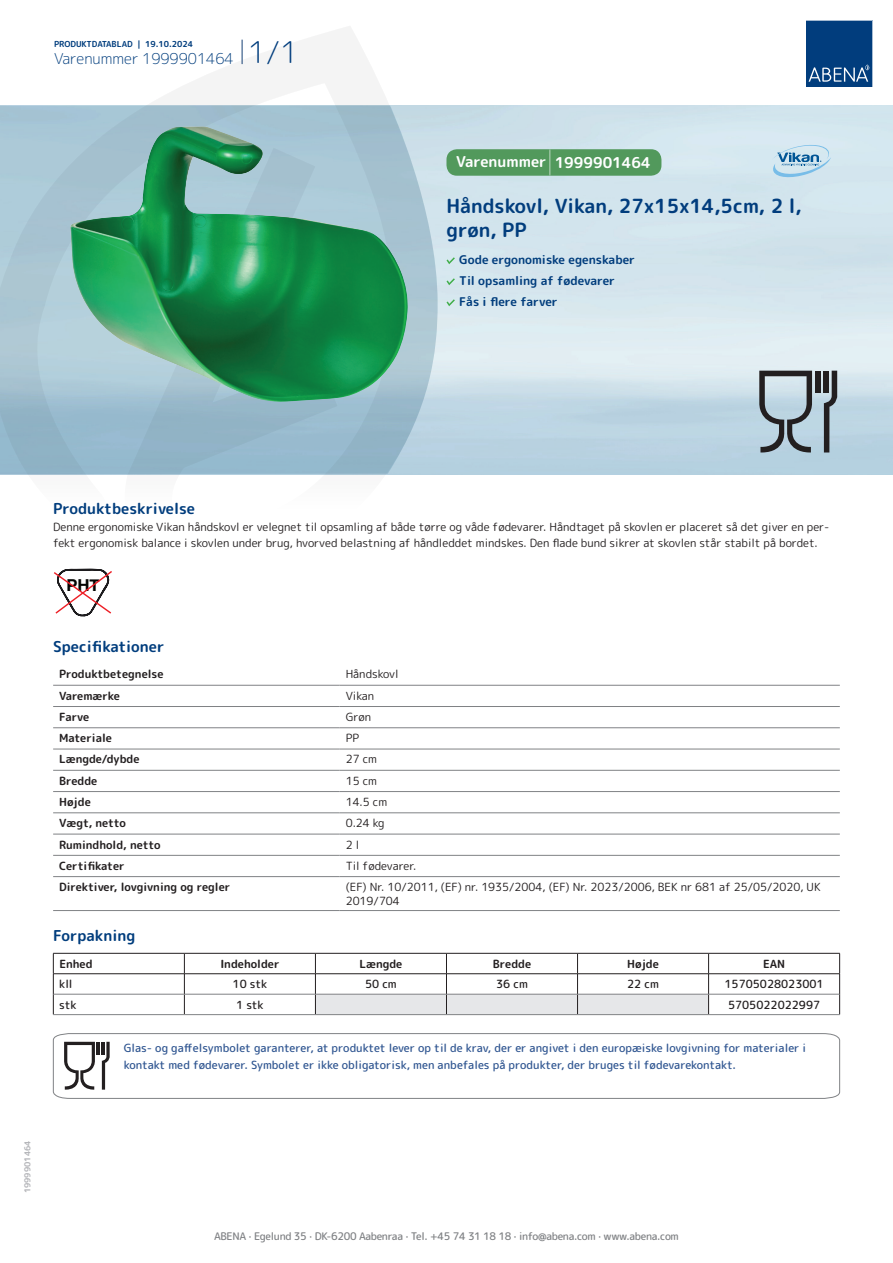
<style>
.page{position:relative;width:893px;height:1263px;background:#fff}
.page>*{position:absolute;margin:0;border:0;box-sizing:border-box;transform-origin:0 0}
.t1{font:700 19.5px/24px "Rounded Mplus 1 c";color:#013d7d}
.t2{font:700 16.5px "Helvetica Neue";color:#040503}
.t3{font:700 15px "Rounded Mplus 1 c";color:#013d7d}
.t4{font:300 15px "Rounded Mplus 1 c";color:#013d7d}
.t5{font:700 15px "Rounded Mplus 1 c";color:#fff}
.t6{font:700 12px/21px "Rounded Mplus 1 c";color:#013d7d}
.t7{font:11.25px/16.5px "Rounded Mplus 1 c";color:#231f20}
.t8{font:500 11.25px/16.5px "Rounded Mplus 1 c";color:#305691}
.t9{font:700 11.25px "Rounded Mplus 1 c";color:#231f20}
.t10{font:500 11.25px "Rounded Mplus 1 c";color:#231f20}
.t11{font:500 10.5px "Rounded Mplus 1 c";letter-spacing:-.03em;color:#808285}
.t12{font:700 8.25px "Rounded Mplus 1 c";color:#013d7d}
.t13{font:700 8.25px "Rounded Mplus 1 c";color:#b2b3b7}
.s1{font-size:30px}
.s2{font-size:25.5px}
</style>
<div class="page">
<img style="left:439px;top:106px;width:454px;height:368px">
<svg style="left:0;top:26px;width:439px;height:543px"></svg>
<svg style="left:0;top:106px;width:438px;height:368px;background:#a2c1d1"></svg>
<svg style="left:242px;top:40px;width:1px;height:24px"></svg>
<svg style="left:806px;top:20px;width:67px;height:67px;background:#144b86"></svg>
<img style="left:70px;top:127px;width:339px;height:275px">
<svg style="left:54px;top:569px;width:58px;height:47px"></svg>
<hr style="left:53px;top:685px;width:287px;height:1px;background:#808285">
<hr style="left:340px;top:685px;width:500px;height:1px;background:#808285">
<hr style="left:53px;top:706px;width:287px;height:1px;background:#808285">
<hr style="left:340px;top:706px;width:500px;height:1px;background:#808285">
<hr style="left:53px;top:727px;width:287px;height:1px;background:#808285">
<hr style="left:340px;top:727px;width:500px;height:1px;background:#808285">
<hr style="left:53px;top:749px;width:287px;height:1px;background:#808285">
<hr style="left:340px;top:749px;width:500px;height:1px;background:#808285">
<hr style="left:53px;top:770px;width:287px;height:1px;background:#808285">
<hr style="left:340px;top:770px;width:500px;height:1px;background:#808285">
<hr style="left:53px;top:791px;width:287px;height:1px;background:#808285">
<hr style="left:340px;top:791px;width:500px;height:1px;background:#808285">
<hr style="left:53px;top:812px;width:287px;height:1px;background:#808285">
<hr style="left:340px;top:812px;width:500px;height:1px;background:#808285">
<hr style="left:53px;top:834px;width:287px;height:1px;background:#808285">
<hr style="left:340px;top:834px;width:500px;height:1px;background:#808285">
<hr style="left:53px;top:855px;width:287px;height:1px;background:#808285">
<hr style="left:340px;top:855px;width:500px;height:1px;background:#808285">
<hr style="left:53px;top:876px;width:287px;height:1px;background:#808285">
<hr style="left:340px;top:876px;width:500px;height:1px;background:#808285">
<hr style="left:53px;top:910px;width:287px;height:1px;background:#808285">
<hr style="left:340px;top:910px;width:500px;height:1px;background:#808285">
<hr style="left:53px;top:953px;width:131px;height:1px;background:#231f20">
<hr style="left:184px;top:953px;width:131px;height:1px;background:#231f20">
<hr style="left:709px;top:953px;width:131px;height:1px;background:#231f20">
<hr style="left:53px;top:973px;width:131px;height:1px;background:#231f20">
<hr style="left:184px;top:973px;width:131px;height:1px;background:#231f20">
<hr style="left:709px;top:973px;width:131px;height:1px;background:#231f20">
<svg style="left:53px;top:953px;width:1px;height:61px"></svg>
<svg style="left:184px;top:953px;width:1px;height:61px"></svg>
<svg style="left:315px;top:953px;width:394px;height:61px"></svg>
<svg style="left:839px;top:953px;width:1px;height:61px"></svg>
<hr style="left:54px;top:994px;width:130px;height:1px;background:#808285">
<hr style="left:184px;top:994px;width:131px;height:1px;background:#808285">
<hr style="left:315px;top:994px;width:131px;height:1px;background:#808285">
<hr style="left:446px;top:994px;width:131px;height:1px;background:#808285">
<hr style="left:577px;top:994px;width:132px;height:1px;background:#808285">
<hr style="left:709px;top:994px;width:130px;height:1px;background:#808285">
<hr style="left:53px;top:1014px;width:131px;height:1px;background:#808285">
<hr style="left:184px;top:1014px;width:131px;height:1px;background:#808285">
<hr style="left:315px;top:1014px;width:131px;height:1px;background:#808285">
<hr style="left:446px;top:1014px;width:131px;height:1px;background:#808285">
<hr style="left:577px;top:1014px;width:132px;height:1px;background:#808285">
<hr style="left:709px;top:1014px;width:131px;height:1px;background:#808285">
<svg style="left:53px;top:1033px;width:787px;height:66px"></svg>
<svg style="left:824px;top:371px;width:13px;height:81px"></svg>
<div style="left:815px;top:371px;width:5px;height:22px;background:#231f20"></div>
<div style="left:823px;top:371px;width:6px;height:22px;background:#231f20"></div>
<svg style="left:759px;top:371px;width:53px;height:81px;background:#909ea7"></svg>
<svg style="left:446px;top:257px;width:9px;height:7px"></svg>
<svg style="left:446px;top:278px;width:9px;height:7px"></svg>
<svg style="left:446px;top:299px;width:9px;height:7px"></svg>
<div style="left:446px;top:149px;width:215px;height:27px;background:#52995c;border-radius:10px"></div>
<svg style="left:772px;top:145px;width:59px;height:32px;background:#b1d1e4"></svg>
<p class="t12" style="left:54px;top:38px;width:141px">PRODUKTDATABLAD | 19.10.2024</p>
<h3 class="t4" style="left:54px;top:48px;width:246px">Varenummer 1999901464 <span class="s1">1/1</span></h3>
<h3 class="t5" style="left:456px;top:152px;width:196px">Varenummer <span class="s2">|</span> 1999901464</h3>
<h1 class="t1" style="left:446px;top:194px;width:357px">Håndskovl, Vikan, 27x15x14,5cm, 2 l, grøn, PP</h1>
<p class="t6" style="left:459px;top:249px;width:177px">Gode ergonomiske egenskaber<br>Til opsamling af fødevarer<br>Fås i flere farver</p>
<h3 class="t3" style="left:53px;top:498px;width:143px">Produktbeskrivelse</h3>
<p class="t7" style="left:53px;top:518px;width:778px">Denne ergonomiske Vikan håndskovl er velegnet til opsamling af både tørre og våde fødevarer. Håndtaget på skovlen er placeret så det giver en per&shy;fekt ergonomisk balance i skovlen under brug, hvorved belastning af håndleddet mindskes. Den flade bund sikrer at skovlen står stabilt på bordet.</p>
<h2 class="t2" style="left:66px;top:575px;width:35px">PHT</h2>
<h3 class="t3" style="left:53px;top:635px;width:113px">Specifikationer</h3>
<p class="t9" style="left:59px;top:666px;width:106px">Produktbetegnelse</p>
<p class="t7" style="left:346px;top:666px;width:54px">Håndskovl</p>
<p class="t9" style="left:59px;top:688px;width:62px">Varemærke</p>
<p class="t7" style="left:346px;top:687px;width:30px">Vikan</p>
<p class="t9" style="left:59px;top:709px;width:32px">Farve</p>
<p class="t7" style="left:346px;top:708px;width:27px">Grøn</p>
<p class="t9" style="left:59px;top:730px;width:54px">Materiale</p>
<p class="t7" style="left:346px;top:730px;width:15px">PP</p>
<p class="t9" style="left:59px;top:751px;width:82px">Længde/dybde</p>
<p class="t7" style="left:346px;top:751px;width:33px">27 cm</p>
<p class="t9" style="left:59px;top:773px;width:40px">Bredde</p>
<p class="t7" style="left:346px;top:772px;width:33px">15 cm</p>
<p class="t9" style="left:59px;top:794px;width:33px">Højde</p>
<p class="t7" style="left:346px;top:794px;width:43px">14.5 cm</p>
<p class="t9" style="left:59px;top:815px;width:68px">Vægt, netto</p>
<p class="t7" style="left:346px;top:815px;width:40px">0.24 kg</p>
<p class="t9" style="left:59px;top:836px;width:103px">Rumindhold, netto</p>
<p class="t7" style="left:346px;top:836px;width:15px">2 l</p>
<p class="t9" style="left:59px;top:858px;width:67px">Certifikater</p>
<p class="t7" style="left:346px;top:857px;width:72px">Til fødevarer.</p>
<p class="t9" style="left:59px;top:879px;width:173px">Direktiver, lovgivning og regler</p>
<p class="t7" style="left:346px;top:880px;width:476px;line-height:13.5px">(EF) Nr. 10/2011, (EF) nr. 1935/2004, (EF) Nr. 2023/2006, BEK nr 681 af 25/05/2020, UK<br>2019/704</p>
<h3 class="t3" style="left:53px;top:925px;width:84px">Forpakning</h3>
<p class="t9" style="left:59px;top:956px;width:35px">Enhed</p>
<p class="t9" style="left:220px;top:956px;width:61px">Indeholder</p>
<p class="t9" style="left:359px;top:956px;width:44px">Længde</p>
<p class="t9" style="left:493px;top:956px;width:40px">Bredde</p>
<p class="t9" style="left:627px;top:956px;width:33px">Højde</p>
<p class="t9" style="left:763px;top:956px;width:24px">EAN</p>
<p class="t10" style="left:59px;top:976px;width:15px">kll</p>
<p class="t10" style="left:233px;top:976px;width:36px">10 stk</p>
<p class="t10" style="left:365px;top:976px;width:33px">50 cm</p>
<p class="t10" style="left:496px;top:976px;width:33px">36 cm</p>
<p class="t10" style="left:627px;top:976px;width:33px">22 cm</p>
<p class="t10" style="left:724px;top:976px;width:101px">15705028023001</p>
<p class="t10" style="left:59px;top:996px;width:19px">stk</p>
<p class="t10" style="left:236px;top:996px;width:29px">1 stk</p>
<p class="t10" style="left:728px;top:996px;width:94px">5705022022997</p>
<p class="t8" style="left:124px;top:1040px;width:684px">Glas- og gaffelsymbolet garanterer, at produktet lever op til de krav, der er angivet i den europæiske lovgivning for materialer i kontakt med fødevarer. Symbolet er ikke obligatorisk, men anbefales på produkter, der bruges til fødevarekontakt.</p>
<p class="t13" style="left:22px;top:1193px;width:54px;rotate:-90deg">1999901464</p>
<p class="t11" style="left:214px;top:1229px;width:466px">ABENA · Egelund 35 · DK-6200 Aabenraa · Tel. +45 74 31 18 18 · info@abena.com · www.abena.com</p>
</div>
